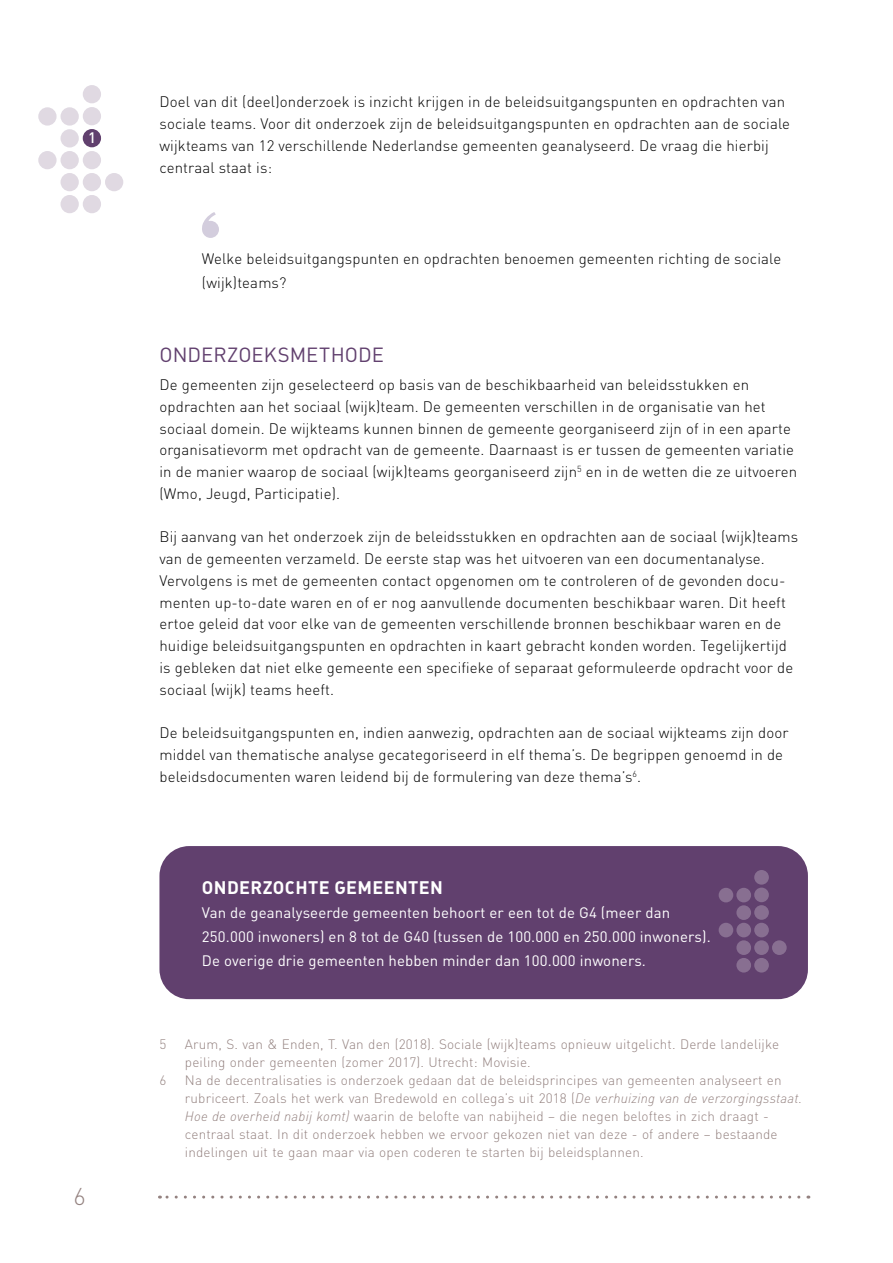
<style>
.page{position:relative;width:893px;height:1263px;background:#fff}
.page>*{position:absolute;margin:0;border:0;box-sizing:border-box;transform-origin:0 0}
.t1{font:300 24px "DIN";color:#948280}
.tussenkop_1{font:20.25px "DIN";letter-spacing:.005em;color:#61406e}
.kader_kop{font:700 18px "DIN";letter-spacing:.02em;color:#fff}
.brood{font:300 15px/21.8px "DIN";letter-spacing:.01em;color:#000}
.kader_brood{font:15px/24px "DIN";letter-spacing:.01em;color:#fff}
.quote{font:300 15px/24px "DIN";letter-spacing:.01em;color:#000}
.t2{font:500 15px "DIN";color:#fff}
.voetnoot{font:300 13.5px/18px "DIN";letter-spacing:.01em;color:#948280}
.s1{font-style:italic}
</style>
<div class="page">
<hr style="left:892px;top:634px;width:1px;height:629px;background:#f39207">
<hr style="left:892px;top:0;width:1px;height:634px;background:#f7b351">
<svg style="left:159px;top:1195px;width:640px;height:3px"></svg>
<svg style="left:202px;top:212px;width:17px;height:26px"></svg>
<div style="left:159px;top:846px;width:649px;height:153px;background:#61406e;border-radius:30px"></div>
<div style="left:754px;top:870px;width:15px;height:15px;background:#886f91;border-radius:50%"></div>
<div style="left:736px;top:958px;width:15px;height:14px;background:#886f91;border-radius:50%"></div>
<div style="left:736px;top:888px;width:15px;height:14px;background:#886f91;border-radius:50%"></div>
<div style="left:736px;top:905px;width:15px;height:15px;background:#886f91;border-radius:50%"></div>
<div style="left:736px;top:923px;width:15px;height:14px;background:#886f91;border-radius:50%"></div>
<div style="left:754px;top:940px;width:15px;height:15px;background:#886f91;border-radius:50%"></div>
<div style="left:754px;top:958px;width:15px;height:14px;background:#886f91;border-radius:50%"></div>
<div style="left:754px;top:923px;width:15px;height:14px;background:#886f91;border-radius:50%"></div>
<div style="left:754px;top:887px;width:15px;height:15px;background:#886f91;border-radius:50%"></div>
<svg style="left:754px;top:905px;width:15px;height:15px"></svg>
<div style="left:736px;top:940px;width:15px;height:15px;background:#886f91;border-radius:50%"></div>
<div style="left:719px;top:923px;width:14px;height:14px;background:#886f91;border-radius:50%"></div>
<div style="left:719px;top:888px;width:14px;height:14px;background:#886f91;border-radius:50%"></div>
<div style="left:772px;top:940px;width:15px;height:15px;background:#886f91;border-radius:50%"></div>
<div style="left:83px;top:85px;width:18px;height:18px;background:#e0d9e2;border-radius:50%"></div>
<div style="left:61px;top:195px;width:18px;height:18px;background:#e0d9e2;border-radius:50%"></div>
<div style="left:61px;top:107px;width:18px;height:19px;background:#e0d9e2;border-radius:50%"></div>
<div style="left:61px;top:129px;width:18px;height:19px;background:#e0d9e2;border-radius:50%"></div>
<div style="left:61px;top:151px;width:18px;height:18px;background:#e0d9e2;border-radius:50%"></div>
<div style="left:83px;top:173px;width:18px;height:18px;background:#e0d9e2;border-radius:50%"></div>
<div style="left:83px;top:195px;width:18px;height:18px;background:#e0d9e2;border-radius:50%"></div>
<div style="left:83px;top:151px;width:18px;height:18px;background:#e0d9e2;border-radius:50%"></div>
<div style="left:83px;top:107px;width:18px;height:18px;background:#e0d9e2;border-radius:50%"></div>
<div style="left:61px;top:173px;width:18px;height:18px;background:#e0d9e2;border-radius:50%"></div>
<div style="left:38px;top:151px;width:19px;height:18px;background:#e0d9e2;border-radius:50%"></div>
<svg style="left:38px;top:107px;width:19px;height:19px"></svg>
<div style="left:105px;top:173px;width:18px;height:18px;background:#e0d9e2;border-radius:50%"></div>
<div style="left:83px;top:129px;width:18px;height:18px;background:#61406e;border-radius:50%"></div>
<p class="t2" style="left:88px;top:128px;width:9px">1</p>
<h1 class="t1" style="left:74px;top:1181px;width:14px">6</h1>
<p class="brood" style="left:159px;top:91px;width:632px">Doel van dit (deel)onderzoek is inzicht krijgen in de beleidsuitgangspunten en opdrachten van sociale teams. Voor dit onderzoek zijn de beleidsuitgangspunten en opdrachten aan de sociale wijkteams van 12 verschillende Nederlandse gemeenten geanalyseerd. De vraag die hierbij centraal staat is:</p>
<p class="quote" style="left:202px;top:246px;width:581px">Welke beleidsuitgangspunten en opdrachten benoemen gemeenten richting de sociale (wijk)teams?</p>
<p class="tussenkop_1" style="left:159px;top:342px;width:226px">ONDERZOEKSMETHODE</p>
<p class="brood" style="left:159px;top:374px;width:639px">De gemeenten zijn geselecteerd op basis van de beschikbaarheid van beleidsstukken en opdrachten aan het sociaal (wijk)team. De gemeenten verschillen in de organisatie van het sociaal domein. De wijkteams kunnen binnen de gemeente georganiseerd zijn of in een aparte organisatievorm met opdracht van de gemeente. Daarnaast is er tussen de gemeenten variatie in de manier waarop de sociaal (wijk)teams georganiseerd zijn<sup>5</sup> en in de wetten die ze uitvoeren (Wmo, Jeugd, Participatie).</p>
<p class="brood" style="left:159px;top:526px;width:640px">Bij aanvang van het onderzoek zijn de beleidsstukken en opdrachten aan de sociaal (wijk)teams van de gemeenten verzameld. De eerste stap was het uitvoeren van een documentanalyse.<br>Vervolgens is met de gemeenten contact opgenomen om te controleren of de gevonden docu&shy;menten up-to-date waren en of er nog aanvullende documenten beschikbaar waren. Dit heeft ertoe geleid dat voor elke van de gemeenten verschillende bronnen beschikbaar waren en de huidige beleidsuitgangspunten en opdrachten in kaart gebracht konden worden. Tegelijkertijd is gebleken dat niet elke gemeente een specifieke of separaat geformuleerde opdracht voor de sociaal (wijk) teams heeft.</p>
<p class="brood" style="left:159px;top:722px;width:631px">De beleidsuitgangspunten en, indien aanwezig, opdrachten aan de sociaal wijkteams zijn door middel van thematische analyse gecategoriseerd in elf thema’s. De begrippen genoemd in de beleidsdocumenten waren leidend bij de formulering van deze thema’s<sup>6</sup>.</p>
<p class="kader_kop" style="left:202px;top:876px;width:242px">ONDERZOCHTE GEMEENTEN</p>
<p class="kader_brood" style="left:202px;top:900px;width:510px">Van de geanalyseerde gemeenten behoort er een tot de G4 (meer dan<br>250.000 inwoners) en 8 tot de G40 (tussen de 100.000 en 250.000 inwoners).<br>De overige drie gemeenten hebben minder dan 100.000 inwoners.</p>
<p class="voetnoot" style="left:159px;top:1035px;width:8px">5</p>
<p class="voetnoot" style="left:185px;top:1035px;width:596px">Arum, S. van &amp; Enden, T. Van den (2018). Sociale (wijk)teams opnieuw uitgelicht. Derde landelijke peiling onder gemeenten (zomer 2017). Utrecht: Movisie.</p>
<p class="voetnoot" style="left:159px;top:1071px;width:8px">6</p>
<p class="voetnoot" style="left:185px;top:1071px;width:619px">Na de decentralisaties is onderzoek gedaan dat de beleidsprincipes van gemeenten analyseert en rubriceert. Zoals het werk van Bredewold en collega’s uit 2018 (<span class="s1">De verhuizing van de verzorgingsstaat.<br>Hoe de overheid nabij komt)</span> waarin de belofte van nabijheid – die negen beloftes in zich draagt - centraal staat. In dit onderzoek hebben we ervoor gekozen niet van deze - of andere – bestaande indelingen uit te gaan maar via open coderen te starten bij beleidsplannen.</p>
</div>
